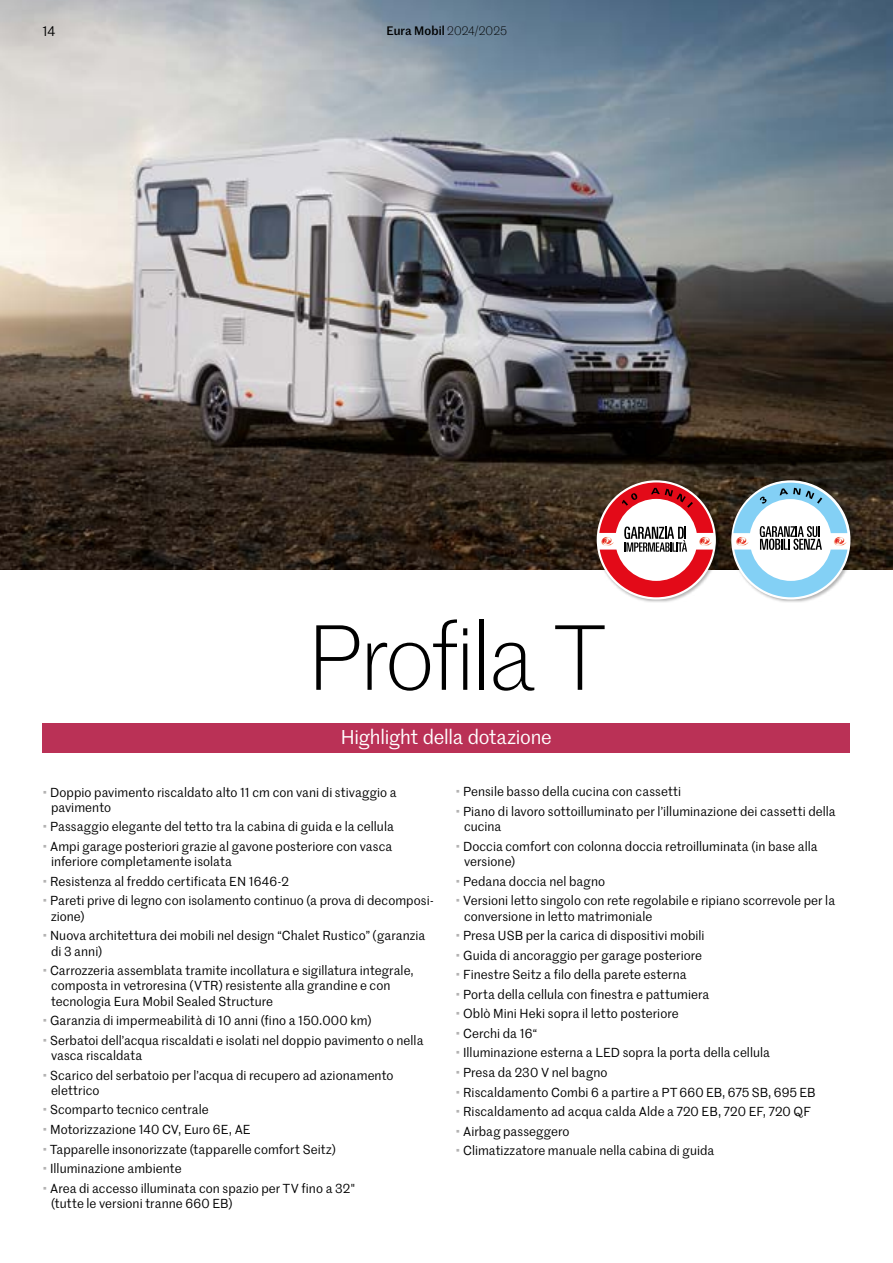
<style>
.page{position:relative;width:893px;height:1263px;background:#fff}
.page>*{position:absolute;margin:0;border:0;box-sizing:border-box;transform-origin:0 0}
.t1{font:300 90px "Marr Sans";letter-spacing:-.035em;color:#000}
.t2{font:19.5px "Marr Sans";letter-spacing:-.01em;color:#fff}
.t3{font:13.5px "Marr Sans";color:#000}
.t4{font:12.75px/15.3px "Marr Sans";letter-spacing:.005em;color:#000}
.t5{font:500 12px "Marr Sans";letter-spacing:.01em;color:#000}
.s1{font-weight:300}
.s2{color:#b3b2b2}
</style>
<div class="page">
<img style="left:0;top:0;width:893px;height:570px">
<div style="left:730px;top:479px;width:125px;height:125px;background:#000;opacity:.3"></div>
<div style="left:596px;top:479px;width:124px;height:125px;background:#000;opacity:.3"></div>
<div style="left:43px;top:723px;width:807px;height:30px;background:#ba3156"></div>
<svg style="left:733px;top:483px;width:114px;height:114px"></svg>
<svg style="left:599px;top:482px;width:114px;height:115px"></svg>
<p class="t3" style="left:42px;top:22px;width:14px">14</p>
<p class="t5" style="left:386px;top:22px;width:122px">Eura Mobil <span class="s1">2024/2025</span></p>
<h1 class="t1" style="left:307px;top:595px;width:300px">Profila T</h1>
<h2 class="t2" style="left:341px;top:723px;width:212px">Highlight della dotazione</h2>
<p class="t4" style="left:51px;top:784px;width:347px;text-indent:-9px"><span class="s2">•</span> Doppio pavimento riscaldato alto 11 cm con vani di stivaggio a pavimento</p>
<p class="t4" style="left:43px;top:819px;width:353px"><span class="s2">•</span> Passaggio elegante del tetto tra la cabina di guida e la cellula</p>
<p class="t4" style="left:51px;top:838px;width:343px;text-indent:-9px"><span class="s2">•</span> Ampi garage posteriori grazie al gavone posteriore con vasca inferiore completamente isolata</p>
<p class="t4" style="left:43px;top:873px;width:248px"><span class="s2">•</span> Resistenza al freddo certificata EN 1646-2</p>
<p class="t4" style="left:51px;top:893px;width:384px;text-indent:-9px"><span class="s2">•</span> Pareti prive di legno con isolamento continuo (a prova di decomposi&shy;zione)</p>
<p class="t4" style="left:51px;top:927px;width:376px;text-indent:-9px"><span class="s2">•</span> Nuova architettura dei mobili nel design “Chalet Rustico” (garanzia di 3 anni)</p>
<p class="t4" style="left:51px;top:962px;width:364px;text-indent:-9px"><span class="s2">•</span> Carrozzeria assemblata tramite incollatura e sigillatura integrale, composta in vetroresina (VTR) resistente alla grandine e con tecnologia Eura Mobil Sealed Structure</p>
<p class="t4" style="left:43px;top:1012px;width:331px"><span class="s2">•</span> Garanzia di impermeabilità di 10 anni (fino a 150.000 km)</p>
<p class="t4" style="left:51px;top:1032px;width:374px;text-indent:-9px"><span class="s2">•</span> Serbatoi dell’acqua riscaldati e isolati nel doppio pavimento o nella vasca riscaldata</p>
<p class="t4" style="left:51px;top:1067px;width:344px;text-indent:-9px"><span class="s2">•</span> Scarico del serbatoio per l’acqua di recupero ad azionamento elettrico</p>
<p class="t4" style="left:43px;top:1102px;width:168px"><span class="s2">•</span> Scomparto tecnico centrale</p>
<p class="t4" style="left:43px;top:1121px;width:210px"><span class="s2">•</span> Motorizzazione 140 CV, Euro 6E, AE</p>
<p class="t4" style="left:43px;top:1141px;width:295px"><span class="s2">•</span> Tapparelle insonorizzate (tapparelle comfort Seitz)</p>
<p class="t4" style="left:43px;top:1160px;width:141px"><span class="s2">•</span> Illuminazione ambiente</p>
<p class="t4" style="left:51px;top:1180px;width:305px;text-indent:-9px"><span class="s2">•</span> Area di accesso illuminata con spazio per TV fino a 32" (tutte le versioni tranne 660 EB)</p>
<p class="t4" style="left:455px;top:784px;width:227px"><span class="s2">•</span> Pensile basso della cucina con cassetti</p>
<p class="t4" style="left:464px;top:803px;width:373px;text-indent:-9px"><span class="s2">•</span> Piano di lavoro sottoilluminato per l’illuminazione dei cassetti della cucina</p>
<p class="t4" style="left:464px;top:838px;width:355px;text-indent:-9px"><span class="s2">•</span> Doccia comfort con colonna doccia retroilluminata (in base alla versione)</p>
<p class="t4" style="left:455px;top:873px;width:151px"><span class="s2">•</span> Pedana doccia nel bagno</p>
<p class="t4" style="left:464px;top:892px;width:373px;text-indent:-9px"><span class="s2">•</span> Versioni letto singolo con rete regolabile e ripiano scorrevole per la conversione in letto matrimoniale</p>
<p class="t4" style="left:455px;top:927px;width:251px"><span class="s2">•</span> Presa USB per la carica di dispositivi mobili</p>
<p class="t4" style="left:455px;top:947px;width:248px"><span class="s2">•</span> Guida di ancoraggio per garage posteriore</p>
<p class="t4" style="left:455px;top:966px;width:233px"><span class="s2">•</span> Finestre Seitz a filo della parete esterna</p>
<p class="t4" style="left:455px;top:986px;width:255px"><span class="s2">•</span> Porta della cellula con finestra e pattumiera</p>
<p class="t4" style="left:455px;top:1005px;width:225px"><span class="s2">•</span> Oblò Mini Heki sopra il letto posteriore</p>
<p class="t4" style="left:455px;top:1025px;width:83px"><span class="s2">•</span> Cerchi da 16“</p>
<p class="t4" style="left:455px;top:1045px;width:316px"><span class="s2">•</span> Illuminazione esterna a LED sopra la porta della cellula</p>
<p class="t4" style="left:455px;top:1064px;width:154px"><span class="s2">•</span> Presa da 230 V nel bagno</p>
<p class="t4" style="left:455px;top:1084px;width:362px"><span class="s2">•</span> Riscaldamento Combi 6 a partire a PT 660 EB, 675 SB, 695 EB</p>
<p class="t4" style="left:455px;top:1103px;width:357px"><span class="s2">•</span> Riscaldamento ad acqua calda Alde a 720 EB, 720 EF, 720 QF</p>
<p class="t4" style="left:455px;top:1123px;width:115px"><span class="s2">•</span> Airbag passeggero</p>
<p class="t4" style="left:455px;top:1142px;width:260px"><span class="s2">•</span> Climatizzatore manuale nella cabina di guida</p>
</div>
